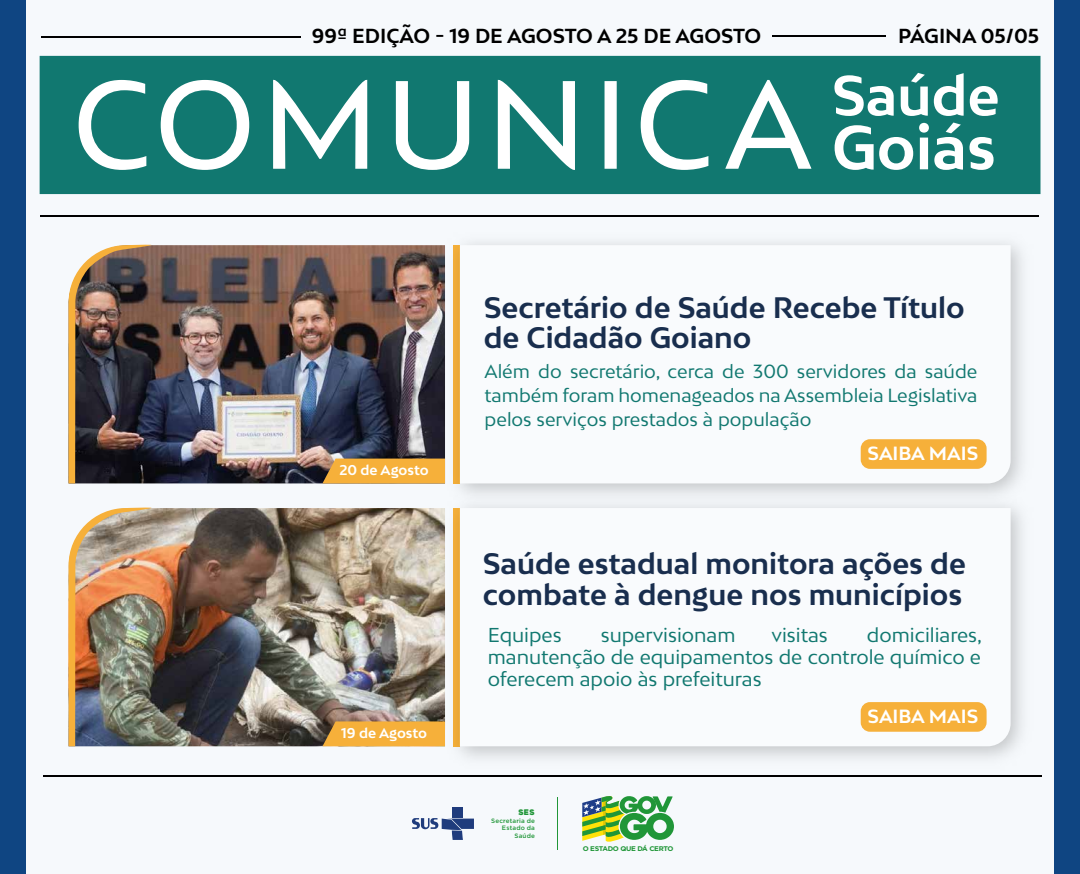
<style>
.page{position:relative;width:1080px;height:874px;background:#fff}
.page>*{position:absolute;margin:0;border:0;box-sizing:border-box;transform-origin:0 0}
.t1{font:700 58.8px "Bw Mitga";color:#fff}
.t2{font:700 53.5px "Bw Mitga";color:#fff}
.t3{font:700 28px/30.8px "Bw Mitga";color:#192e4e}
.t4{font:700 19.2px "Bw Mitga";color:#000}
.t5{font:19px/22.1px "Bw Mitga";color:#117870;text-align:justify}
.t6{font:700 18.1px "Bw Mitga";color:#fff}
.t7{font:18px/24.1px "Bw Mitga";color:#117870;text-align:justify}
.t8{font:700 13.4px "Bw Mitga";letter-spacing:-.005em;color:#fff}
.t9{font:7.7px "Heavitas";color:#209638}
.t10{font:700 6.8px "Gotham";letter-spacing:-.045em;color:#209638;scale:1.05 1}
.t11{font:500 6.3px/7.6px "Gotham";letter-spacing:.025em;color:#209638;text-align:right}
</style>
<div class="page">
<div style="left:10px;top:0;width:1059px;height:874px;background:linear-gradient(to right,#f5f7fa,#f1f5f8)"></div>
<div style="left:0;top:0;width:25px;height:874px;background:#0f4582"></div>
<div style="left:1055px;top:0;width:25px;height:874px;background:#0f4582"></div>
<div style="left:40px;top:56px;width:1000px;height:138px;background:#117870"></div>
<hr style="left:41px;top:36px;width:260px;height:2px;background:#000">
<hr style="left:773px;top:36px;width:113px;height:1px;background:#000">
<hr style="left:40px;top:215px;width:999px;height:2px;background:#000">
<svg style="left:78px;top:79px;width:69px;height:91px"></svg>
<svg style="left:160px;top:79px;width:90px;height:91px"></svg>
<svg style="left:273px;top:79px;width:95px;height:90px"></svg>
<svg style="left:395px;top:81px;width:75px;height:89px"></svg>
<svg style="left:497px;top:79px;width:78px;height:91px"></svg>
<div style="left:605px;top:81px;width:12px;height:88px;background:#fff;border:2px solid #fff"></div>
<svg style="left:640px;top:79px;width:69px;height:91px"></svg>
<svg style="left:725px;top:79px;width:87px;height:90px"></svg>
<hr style="left:44px;top:774px;width:998px;height:2px;background:#000">
<img style="left:442px;top:227px;width:596px;height:263px">
<svg style="left:460px;top:245px;width:551px;height:238px"></svg>
<img style="left:155px;top:245px;width:290px;height:238px">
<img style="left:69px;top:244px;width:86px;height:239px">
<div style="left:861px;top:439px;width:126px;height:30px;background:#f6b03a;border-radius:9px"></div>
<svg style="left:322px;top:458px;width:123px;height:25px;background:#eaa83c"></svg>
<img style="left:442px;top:490px;width:596px;height:284px">
<svg style="left:460px;top:508px;width:551px;height:238px"></svg>
<img style="left:155px;top:508px;width:290px;height:238px">
<img style="left:69px;top:507px;width:86px;height:239px">
<div style="left:861px;top:702px;width:126px;height:29px;background:#f6b03a;border-radius:9px"></div>
<svg style="left:322px;top:721px;width:123px;height:25px;background:#e9a73a"></svg>
<div style="left:453px;top:807px;width:10px;height:10px;background:#1f3c7d"></div>
<svg style="left:412px;top:818px;width:62px;height:22px"></svg>
<hr style="left:557px;top:797px;width:1px;height:53px;background:#209638">
<svg style="left:582px;top:794px;width:92px;height:49px"></svg>
<p class="t4" style="left:312px;top:23px;width:451px">99ª EDIÇÃO - 19 DE AGOSTO A 25 DE AGOSTO</p>
<p class="t4" style="left:898px;top:23px;width:143px">PÁGINA 05/05</p>
<h2 class="t2" style="left:832px;top:60px;width:169px">Saúde</h2>
<h1 class="t1" style="left:832px;top:108px;width:166px">Goiás</h1>
<p class="t8" style="left:339px;top:461px;width:91px">20 de Agosto</p>
<p class="t8" style="left:341px;top:723px;width:88px">19 de Agosto</p>
<h3 class="t3" style="left:484px;top:291px;width:482px">Secretário de Saúde Recebe Título de Cidadão Goiano</h3>
<p class="t7" style="left:485px;top:359px;width:494px">Além do secretário, cerca de 300 servidores da saúde também foram homenageados na Assembleia Legislativa pelos serviços prestados à população</p>
<p class="t6" style="left:868px;top:441px;width:112px">SAIBA MAIS</p>
<h3 class="t3" style="left:483px;top:548px;width:485px">Saúde estadual monitora ações de combate à dengue nos municípios</h3>
<p class="t5" style="left:488px;top:623px;width:75px">Equipes</p>
<p class="t5" style="left:601px;top:623px;width:136px">supervisionam</p>
<p class="t5" style="left:772px;top:623px;width:58px">visitas</p>
<p class="t5" style="left:488px;top:623px;width:496px;text-indent:379px">domiciliares, manutenção de equipamentos de controle químico e oferecem apoio às prefeituras</p>
<p class="t6" style="left:868px;top:704px;width:112px">SAIBA MAIS</p>
<p class="t9" style="left:518px;top:807px;width:18px">SES</p>
<p class="t11" style="left:491px;top:816px;width:45px">Secretaria de<br>Estado da<br>Saúde</p>
<p class="t10" style="left:583px;top:844px;width:88px">O ESTADO QUE DÁ CERTO</p>
</div>
